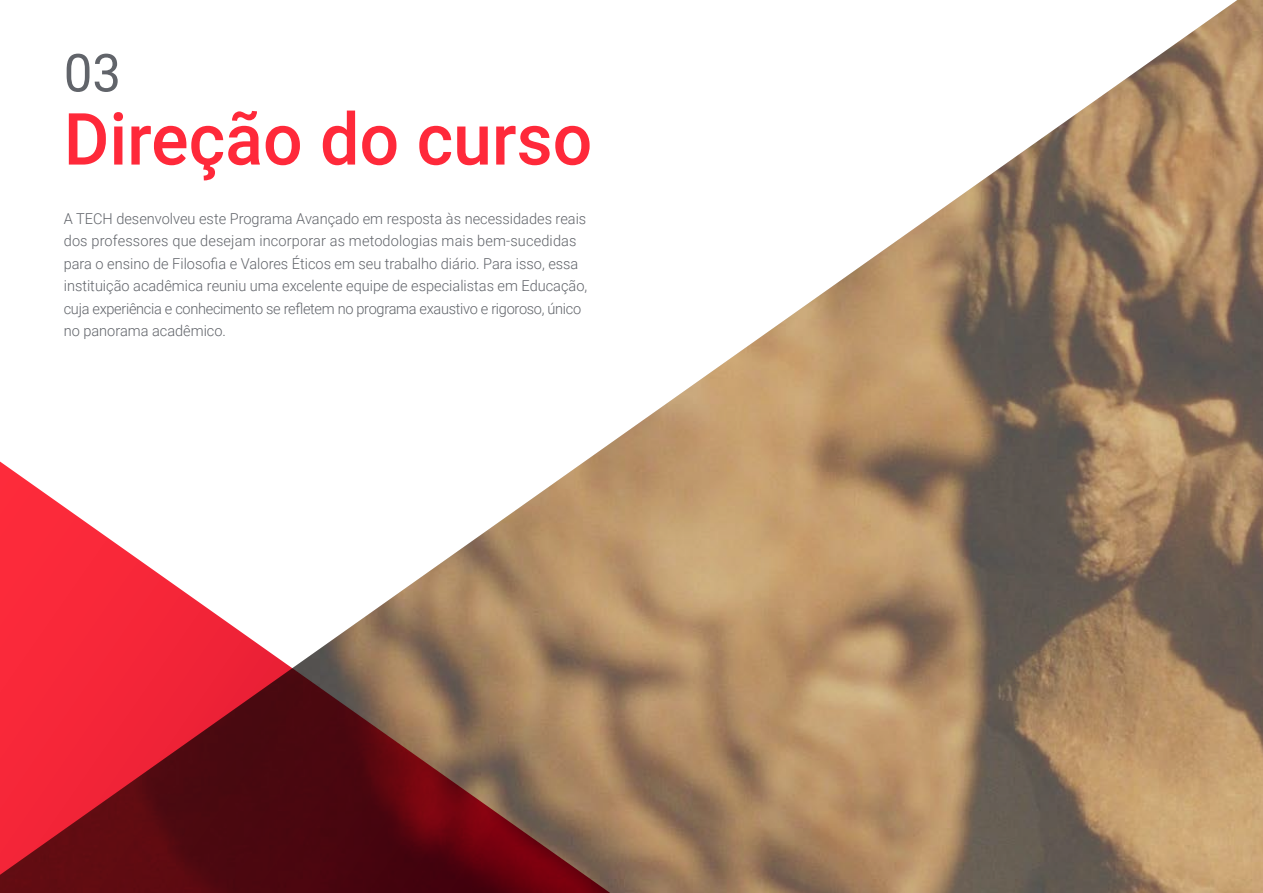
<style>
.page{position:relative;width:1263px;height:893px;background:#fff}
.page>*{position:absolute;margin:0;border:0;box-sizing:border-box;transform-origin:0 0}
.t1{font:500 72px "Roboto";color:#ff293a}
.t2{font:52.5px "Roboto";color:#61646a}
.t3{font:300 15px/22.5px "Roboto";color:#61646a}
</style>
<div class="page">
<img style="left:606px;top:0;width:657px;height:893px">
<svg style="left:0;top:446px;width:640px;height:447px"></svg>
<h2 class="t2" style="left:64px;top:36px;width:59px">03</h2>
<h1 class="t1" style="left:64px;top:89px;width:530px">Direção do curso</h1>
<p class="t3" style="left:64px;top:207px;width:525px">A TECH desenvolveu este Programa Avançado em resposta às necessidades reais dos professores que desejam incorporar as metodologias mais bem-sucedidas para o ensino de Filosofia e Valores Éticos em seu trabalho diário. Para isso, essa instituição acadêmica reuniu uma excelente equipe de especialistas em Educação, cuja experiência e conhecimento se refletem no programa exaustivo e rigoroso, único no panorama acadêmico.</p>
</div>
